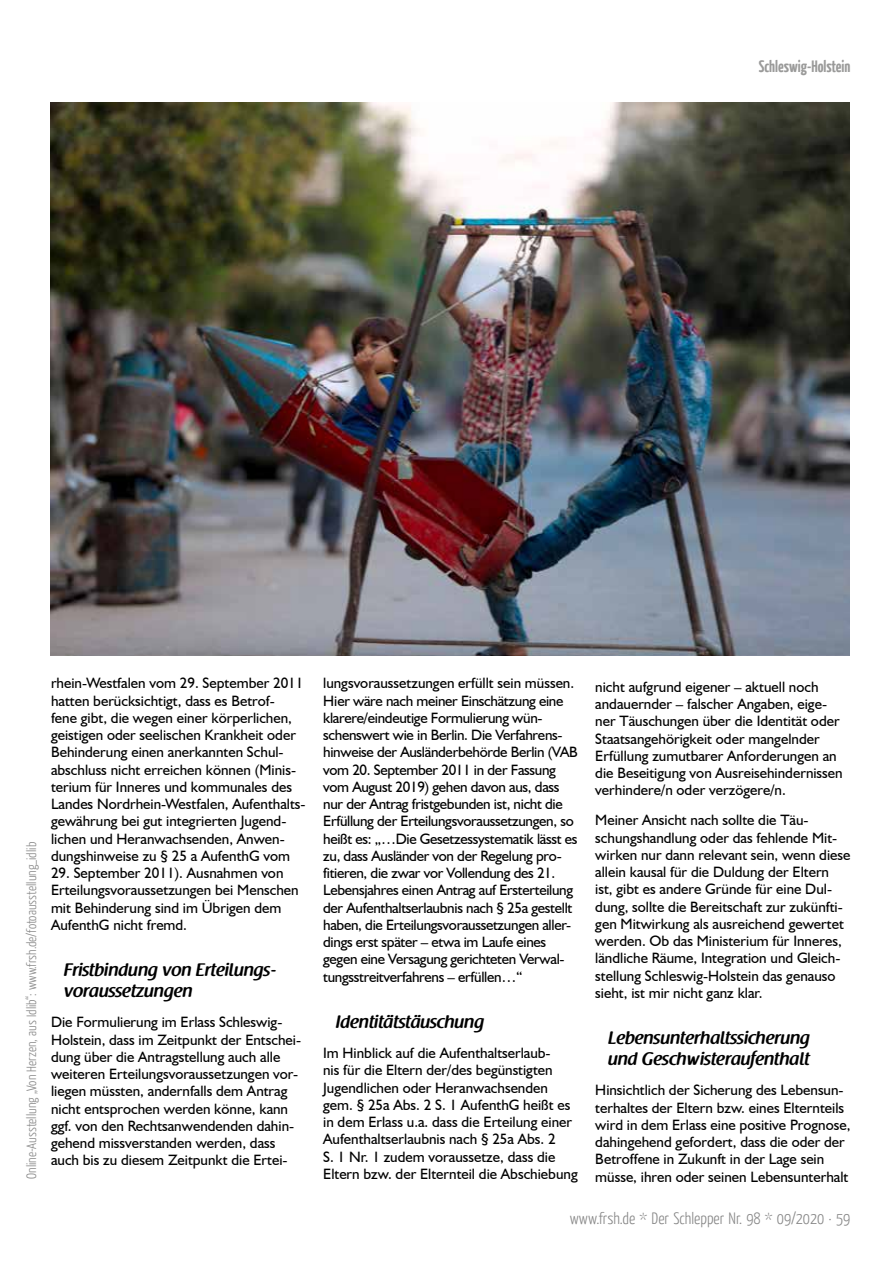
<style>
.page{position:relative;width:893px;height:1263px;background:#fff}
.page>*{position:absolute;margin:0;border:0;box-sizing:border-box;transform-origin:0 0}
.t1{font:600 18px/21px "Raspoutine";color:#000}
.t2{font:300 16.5px "Yanone Kaffeesatz";color:#878787}
.t3{font:700 16.5px "Yanone Kaffeesatz";color:#575756}
.t4{font:15px/17.2px "Humanist 521 BT";color:#000}
.t5{font:15px/17.2px "Humanist 521 BT";letter-spacing:-.02em;color:#000}
.t6{font:300 13.5px "Yanone Kaffeesatz";color:#878787}
</style>
<div class="page">
<img style="left:50px;top:103px;width:800px;height:553px">
<p class="t3" style="left:759px;top:55px;width:93px">Schleswig-Holstein</p>
<p class="t6" style="left:23px;top:1178px;width:338px;rotate:-90deg">Online-Ausstellung „Von Herzen, aus Idlib“: www.frsh.de/fotoausstellung_idlib</p>
<p class="t4" style="left:51px;top:674px;width:256px">rhein-Westfalen vom 29. September 2011 hatten berücksichtigt, dass es Betrof-<br>fene gibt, die wegen einer körperlichen, geistigen oder seelischen Krankheit oder Behinderung einen anerkannten Schul&shy;abschluss nicht erreichen können (Minis&shy;terium für Inneres und kommunales des Landes Nordrhein-Westfalen, Aufenthalts&shy;gewährung bei gut integrierten Jugend&shy;lichen und Heranwachsenden, Anwen&shy;dungshinweise zu § 25 a AufenthG vom</p>
<p class="t4" style="left:51px;top:864px;width:249px">29. September 2011). Ausnahmen von Erteilungsvoraussetzungen bei Menschen mit Behinderung sind im Übrigen dem AufenthG nicht fremd.</p>
<p class="t1" style="left:64px;top:960px;width:214px">Fristbindung von Erteilungs&shy;voraussetzungen</p>
<p class="t4" style="left:51px;top:1013px;width:252px">Die Formulierung im Erlass Schleswig-Holstein, dass im Zeitpunkt der Entschei&shy;dung über die Antragstellung auch alle weiteren Erteilungsvoraussetzungen vor&shy;liegen müssten, andernfalls dem Antrag nicht entsprochen werden könne, kann ggf. von den Rechtsanwendenden dahin&shy;gehend missverstanden werden, dass auch bis zu diesem Zeitpunkt die Ertei-</p>
<p class="t5" style="left:323px;top:674px;width:256px">lungsvoraussetzungen erfüllt sein müssen.<br>Hier wäre nach meiner Einschätzung eine klarere/eindeutige Formulierung wün&shy;schenswert wie in Berlin. Die Verfahrens&shy;hinweise der Ausländerbehörde Berlin (VAB vom 20. September 2011 in der Fassung vom August 2019) gehen davon aus, dass nur der Antrag fristgebunden ist, nicht die Erfüllung der Erteilungsvoraussetzungen, so heißt es: „…Die Gesetzessystematik lässt es zu, dass Ausländer von der Regelung pro&shy;fitieren, die zwar vor Vollendung des 21.<br>Lebensjahres einen Antrag auf Ersterteilung der Aufenthaltserlaubnis nach § 25a gestellt haben, die Erteilungsvoraussetzungen aller&shy;dings erst später – etwa im Laufe eines gegen eine Versagung gerichteten Verwal&shy;tungsstreitverfahrens – erfüllen…“</p>
<p class="t1" style="left:336px;top:1012px;width:150px">Identitätstäuschung</p>
<p class="t4" style="left:323px;top:1044px;width:256px">Im Hinblick auf die Aufenthaltserlaub-<br>nis für die Eltern der/des begünstigten Jugendlichen oder Heranwachsenden gem. § 25a Abs. 2 S. 1 AufenthG heißt es in dem Erlass u.a. dass die Erteilung einer Aufenthaltserlaubnis nach § 25a Abs. 2<br>S. 1 Nr. 1 zudem voraussetze, dass die Eltern bzw. der Elternteil die Abschiebung</p>
<p class="t4" style="left:595px;top:678px;width:249px">nicht aufgrund eigener – aktuell noch andauernder – falscher Angaben, eige&shy;ner Täuschungen über die Identität oder Staatsangehörigkeit oder mangelnder Erfüllung zumutbarer Anforderungen an die Beseitigung von Ausreisehindernissen verhindere/n oder verzögere/n.</p>
<p class="t4" style="left:595px;top:811px;width:257px">Meiner Ansicht nach sollte die Täu&shy;schungshandlung oder das fehlende Mit&shy;wirken nur dann relevant sein, wenn diese allein kausal für die Duldung der Eltern<br>ist, gibt es andere Gründe für eine Dul&shy;dung, sollte die Bereitschaft zur zukünfti&shy;gen Mitwirkung als ausreichend gewertet werden. Ob das Ministerium für Inneres, ländliche Räume, Integration und Gleich&shy;stellung Schleswig-Holstein das genauso sieht, ist mir nicht ganz klar.</p>
<p class="t1" style="left:608px;top:1028px;width:203px">Lebensunterhaltssicherung und Geschwisteraufenthalt</p>
<p class="t4" style="left:595px;top:1081px;width:257px">Hinsichtlich der Sicherung des Lebensun&shy;terhaltes der Eltern bzw. eines Elternteils wird in dem Erlass eine positive Prognose, dahingehend gefordert, dass die oder der Betroffene in Zukunft in der Lage sein müsse, ihren oder seinen Lebensunterhalt</p>
<p class="t2" style="left:570px;top:1208px;width:282px">www.frsh.de * Der Schlepper Nr. 98 * 09/2020 · 59</p>
</div>
